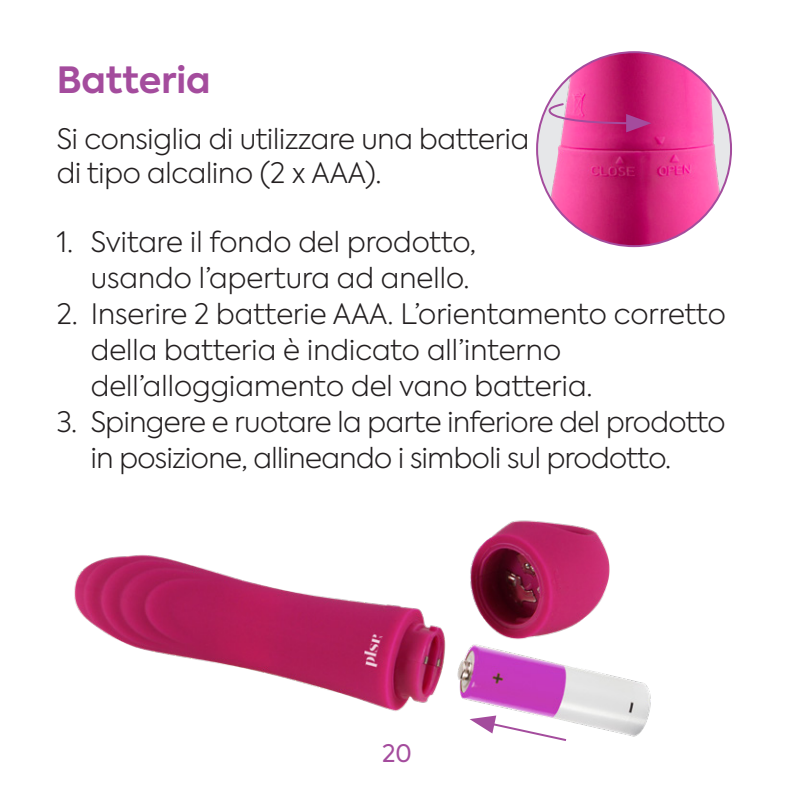
<style>
.page{position:relative;width:794px;height:794px;background:#fff}
.page>*{position:absolute;margin:0;border:0;box-sizing:border-box;transform-origin:0 0}
.Section_header{font:700 36px "Axiforma";color:#a44c9d}
.t1{font:300 28px/36px "Axiforma";letter-spacing:-.005em;color:#231f20}
.Page_Number{font:24px "Axiforma";color:#a44c9d}
</style>
<div class="page">
<img style="left:74px;top:520px;width:577px;height:217px">
<img style="left:537px;top:52px;width:194px;height:194px;border-radius:97px">
<svg style="left:547px;top:102px;width:104px;height:30px;background:#d14d93"></svg>
<svg style="left:469px;top:715px;width:99px;height:26px"></svg>
<p class="Section_header" style="left:57px;top:55px;width:155px">Batteria</p>
<p class="t1" style="left:57px;top:122px;width:474px;line-height:33.6px">Si consiglia di utilizzare una batteria di tipo alcalino (2 x AAA).</p>
<p class="t1" style="left:57px;top:224px;width:421px;text-align:right">1. Svitare il fondo del prodotto, usando l’apertura ad anello.</p>
<p class="t1" style="left:91px;top:296px;width:636px;text-indent:-34px">2. Inserire 2 batterie AAA. L’orientamento corretto della batteria è indicato all’interno dell’alloggiamento del vano batteria.</p>
<p class="t1" style="left:91px;top:404px;width:636px;text-indent:-34px">3. Spingere e ruotare la parte inferiore del prodotto in posizione, allineando i simboli sul prodotto.</p>
<p class="Page_Number" style="left:382px;top:738px;width:31px">20</p>
</div>
